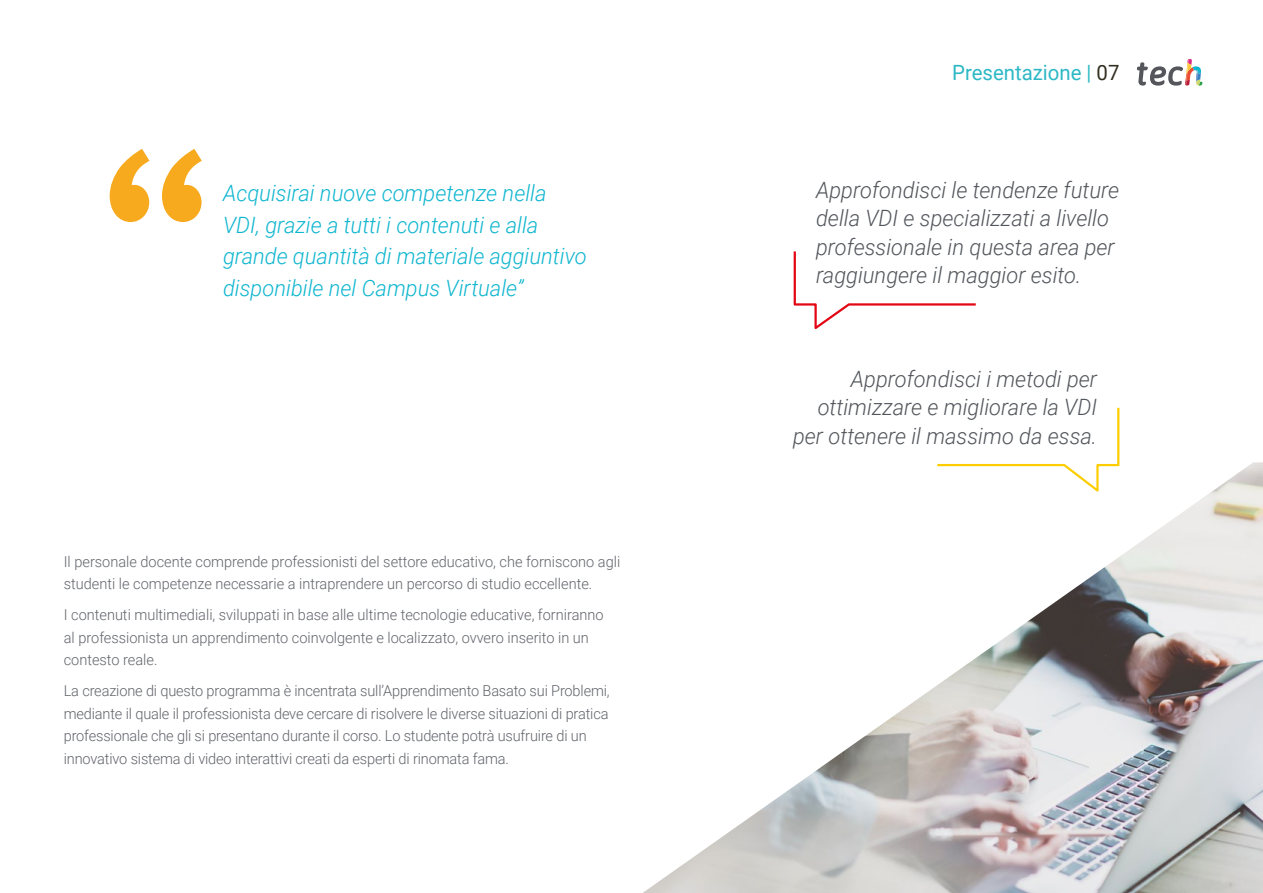
<style>
.page{position:relative;width:1263px;height:893px;background:#fff}
.page>*{position:absolute;margin:0;border:0;box-sizing:border-box;transform-origin:0 0}
.t1{font:italic 300 22.5px/28.5px "Roboto";color:#52555b}
.t2{font:italic 300 22.5px/31.5px "Roboto";color:#0fb6cf}
.t3{font:21px "Roboto";color:#2db8c5}
.t4{font:300 15px/22.5px "Roboto";letter-spacing:-.01em;color:#61646a}
.s1{color:#312e20}
</style>
<div class="page">
<svg style="left:110px;top:149px;width:92px;height:73px"></svg>
<svg style="left:1137px;top:59px;width:65px;height:27px"></svg>
<svg style="left:793px;top:251px;width:183px;height:78px"></svg>
<img style="left:643px;top:462px;width:620px;height:431px">
<svg style="left:935px;top:407px;width:185px;height:88px"></svg>
<h1 class="t2" style="left:223px;top:177px;width:365px">Acquisirai nuove competenze nella VDI, grazie a tutti i contenuti e alla grande quantità di materiale aggiuntivo disponibile nel Campus Virtuale”</h1>
<p class="t4" style="left:64px;top:550px;width:558px">Il personale docente comprende professionisti del settore educativo, che forniscono agli studenti le competenze necessarie a intraprendere un percorso di studio eccellente.</p>
<p class="t4" style="left:64px;top:603px;width:541px">I contenuti multimediali, sviluppati in base alle ultime tecnologie educative, forniranno al professionista un apprendimento coinvolgente e localizzato, ovvero inserito in un contesto reale.</p>
<p class="t4" style="left:64px;top:679px;width:547px">La creazione di questo programma è incentrata sull’Apprendimento Basato sui Problemi, mediante il quale il professionista deve cercare di risolvere le diverse situazioni di pratica professionale che gli si presentano durante il corso. Lo studente potrà usufruire di un innovativo sistema di video interattivi creati da esperti di rinomata fama.</p>
<h2 class="t3" style="left:952px;top:57px;width:169px">Presentazione | <span class="s1">07</span></h2>
<h1 class="t1" style="left:816px;top:175px;width:305px">Approfondisci le tendenze future della VDI e specializzati a livello professionale in questa area per raggiungere il maggior esito.</h1>
<h1 class="t1" style="left:793px;top:364px;width:305px;text-align:right">Approfondisci i metodi per ottimizzare e migliorare la VDI per ottenere il massimo da essa.</h1>
</div>
